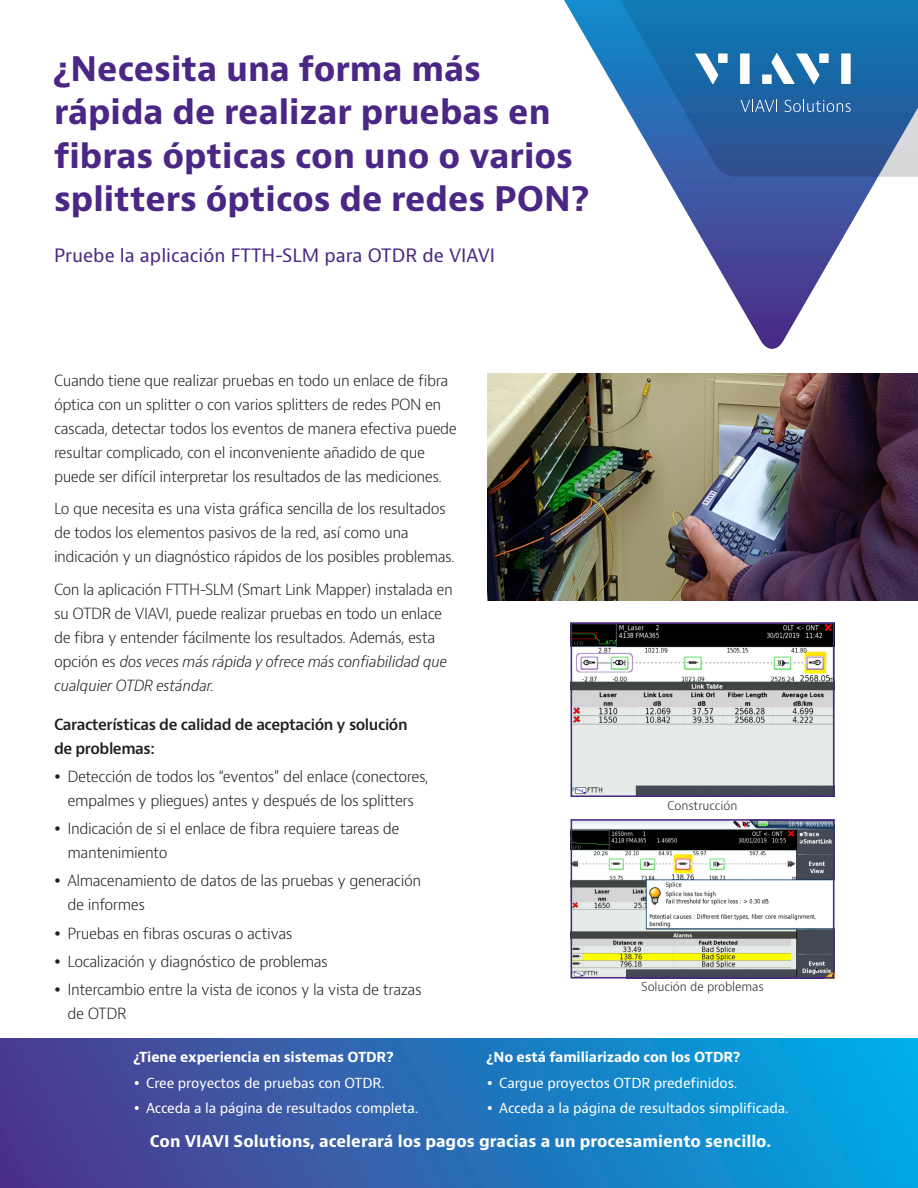
<style>
.page{position:relative;width:918px;height:1188px;background:#fff}
.page>*{position:absolute;margin:0;border:0;box-sizing:border-box;transform-origin:0 0}
.Cover_headline_28_33{font:700 33px/43.5px "Bernino Sans";color:#4a2785}
.H3_Product_Descripto{font:18px "Bernino Sans";color:#4a2785}
.H3_Product_Descripto-2{font:700 15.75px "Bernino Sans";color:#fff}
.P_10_16{font:300 15px/24px "Bernino Sans";letter-spacing:-.03em;color:#231f20}
.H3_Heading_Level_3_1{font:600 15px/24px "Bernino Sans";letter-spacing:-.03em;color:#231f20}
.t1{font:13.5px "Bernino Sans";letter-spacing:-.01em;color:#fff}
.H3_Heading_Level_3_1-2{font:700 13.5px "Bernino Sans";letter-spacing:-.01em;color:#fff}
.P_10_16-2{font:300 12px "Bernino Sans";letter-spacing:-.01em;color:#231f20}
.s1{font-style:italic}
</style>
<div class="page">
<svg style="left:666px;top:177px;width:212px;height:172px"></svg>
<svg style="left:564px;top:0;width:354px;height:177px"></svg>
<svg style="left:741px;top:100px;width:36px;height:12px"></svg>
<svg style="left:785px;top:99px;width:66px;height:13px"></svg>
<svg style="left:695px;top:54px;width:23px;height:30px"></svg>
<div style="left:718px;top:54px;width:10px;height:9px;background:#fff"></div>
<div style="left:740px;top:54px;width:10px;height:30px;background:#fff"></div>
<div style="left:819px;top:54px;width:10px;height:9px;background:#fff"></div>
<div style="left:841px;top:54px;width:10px;height:30px;background:#fff"></div>
<svg style="left:771px;top:53px;width:48px;height:31px"></svg>
<div style="left:762px;top:74px;width:10px;height:10px;background:#fff"></div>
<div style="left:0;top:1038px;width:918px;height:150px;background:linear-gradient(to right,#51368a,#00aae5)"></div>
<img style="left:487px;top:374px;width:431px;height:227px">
<img style="left:574px;top:626px;width:257px;height:168px">
<div style="left:571px;top:623px;width:263px;height:174px;border:2px solid #4a2785"></div>
<img style="left:574px;top:822px;width:257px;height:153px">
<div style="left:571px;top:819px;width:263px;height:159px;border:2px solid #4a2785"></div>
<svg style="left:135px;top:1081px;width:4px;height:4px"></svg>
<svg style="left:135px;top:1106px;width:4px;height:4px"></svg>
<svg style="left:488px;top:1081px;width:4px;height:4px"></svg>
<svg style="left:488px;top:1106px;width:4px;height:4px"></svg>
<p class="Cover_headline_28_33" style="left:54px;top:48px;width:537px">¿Necesita una forma más rápida de realizar pruebas en fibras ópticas con uno o varios splitters ópticos de redes PON?</p>
<p class="H3_Product_Descripto" style="left:54px;top:244px;width:443px">Pruebe la aplicación FTTH-SLM para OTDR de VIAVI</p>
<p class="P_10_16" style="left:54px;top:369px;width:404px">Cuando tiene que realizar pruebas en todo un enlace de fibra óptica con un splitter o con varios splitters de redes PON en cascada, detectar todos los eventos de manera efectiva puede resultar complicado, con el inconveniente añadido de que puede ser difícil interpretar los resultados de las mediciones.</p>
<p class="P_10_16" style="left:54px;top:497px;width:402px">Lo que necesita es una vista gráfica sencilla de los resultados de todos los elementos pasivos de la red, así como una indicación y un diagnóstico rápidos de los posibles problemas.</p>
<p class="P_10_16" style="left:54px;top:578px;width:400px">Con la aplicación FTTH-SLM (Smart Link Mapper) instalada en su OTDR de VIAVI, puede realizar pruebas en todo un enlace de fibra y entender fácilmente los resultados. Además, esta opción es <span class="s1">dos veces más rápida y ofrece más confiabilidad que cualquier OTDR estándar.</span></p>
<p class="H3_Heading_Level_3_1" style="left:54px;top:712px;width:355px">Características de calidad de aceptación y solución de problemas:</p>
<p class="P_10_16" style="left:68px;top:765px;width:363px">Detección de todos los “eventos” del enlace (conectores, empalmes y pliegues) antes y después de los splitters</p>
<p class="P_10_16" style="left:68px;top:817px;width:334px">Indicación de si el enlace de fibra requiere tareas de mantenimiento</p>
<p class="P_10_16" style="left:68px;top:869px;width:355px">Almacenamiento de datos de las pruebas y generación de informes</p>
<p class="P_10_16" style="left:68px;top:921px;width:227px">Pruebas en fibras oscuras o activas</p>
<p class="P_10_16" style="left:68px;top:950px;width:262px">Localización y diagnóstico de problemas</p>
<p class="P_10_16" style="left:68px;top:978px;width:356px">Intercambio entre la vista de iconos y la vista de trazas de OTDR</p>
<p class="P_10_16-2" style="left:668px;top:798px;width:71px">Construcción</p>
<p class="P_10_16-2" style="left:641px;top:979px;width:124px">Solución de problemas</p>
<p class="H3_Heading_Level_3_1-2" style="left:134px;top:1049px;width:262px">¿Tiene experiencia en sistemas OTDR?</p>
<p class="t1" style="left:146px;top:1074px;width:240px">Cree proyectos de pruebas con OTDR.</p>
<p class="t1" style="left:146px;top:1099px;width:274px">Acceda a la página de resultados completa.</p>
<p class="H3_Heading_Level_3_1-2" style="left:487px;top:1049px;width:255px">¿No está familiarizado con los OTDR?</p>
<p class="t1" style="left:499px;top:1074px;width:239px">Cargue proyectos OTDR predefinidos.</p>
<p class="t1" style="left:499px;top:1099px;width:291px">Acceda a la página de resultados simplificada.</p>
<p class="H3_Product_Descripto-2" style="left:150px;top:1131px;width:623px">Con VIAVI Solutions, acelerará los pagos gracias a un procesamiento sencillo.</p>
</div>
